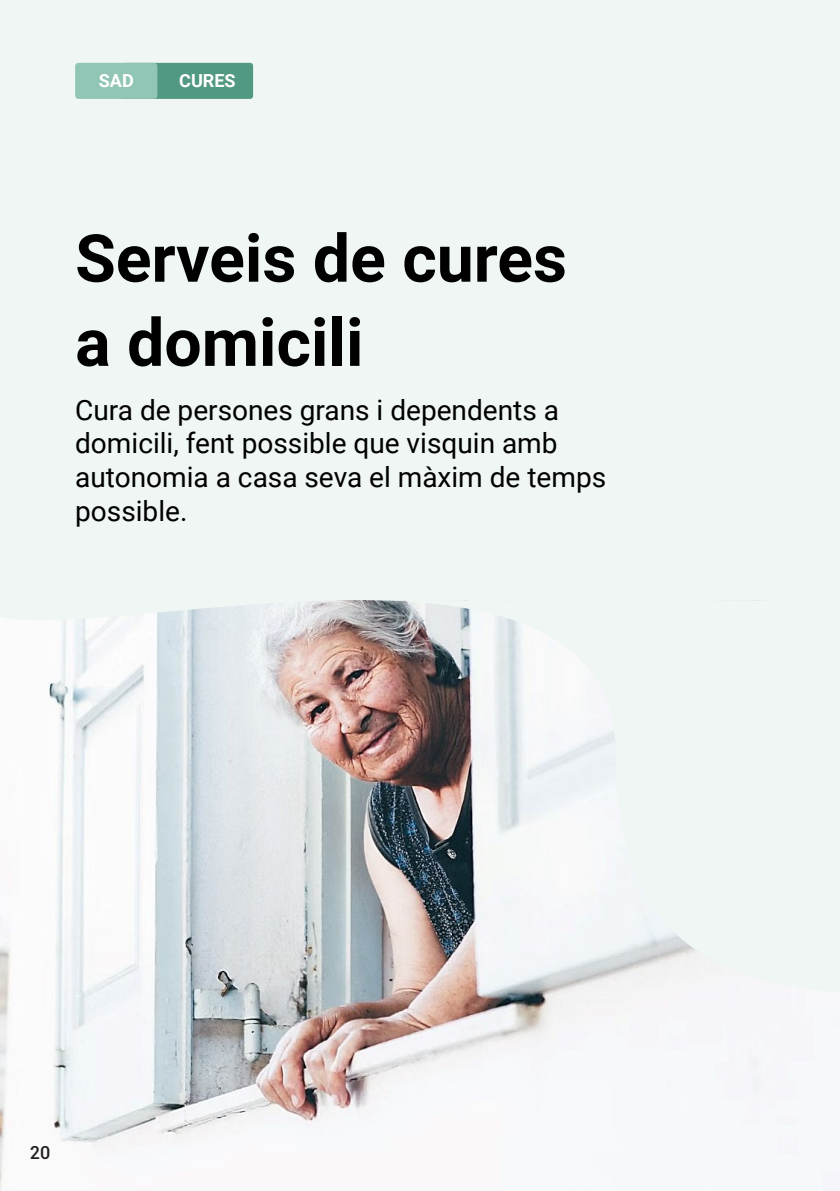
<style>
.page{position:relative;width:840px;height:1191px;background:#fff}
.page>*{position:absolute;margin:0;border:0;box-sizing:border-box;transform-origin:0 0}
.t1{font:700 66px/84.2px "Roboto";color:#000}
.t2{font:28px/33.6px "Roboto";color:#000}
.t3{font:700 18px "Roboto";color:#fff}
.t4{font:500 18px "Roboto";color:#231f20}
</style>
<div class="page">
<img style="left:0;top:620px;width:839px;height:571px">
<svg style="left:356px;top:620px;width:483px;height:372px;fill:#eff6f4"></svg>
<div style="left:0;top:0;width:839px;height:620px;background:#eff6f4"></div>
<svg style="left:75px;top:63px;width:178px;height:36px"></svg>
<p class="t3" style="left:99px;top:68px;width:36px">SAD</p>
<p class="t3" style="left:179px;top:68px;width:58px">CURES</p>
<h1 class="t1" style="left:75px;top:214px;width:493px">Serveis de cures a domicili</h1>
<p class="t2" style="left:75px;top:392px;width:532px">Cura de persones grans i dependents a domicili, fent possible que visquin amb autonomia a casa seva el màxim de temps possible.</p>
<p class="t4" style="left:30px;top:1140px;width:22px">20</p>
</div>
